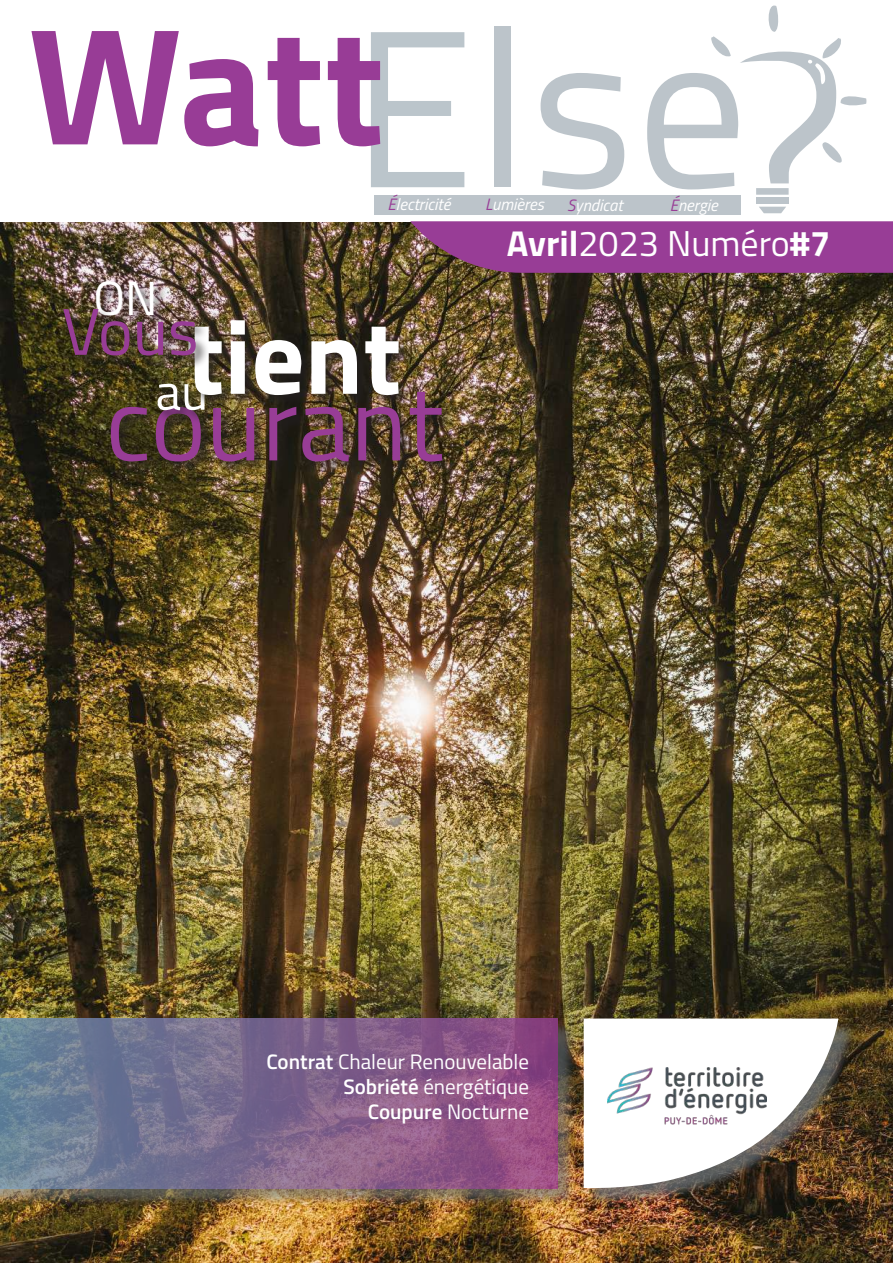
<style>
.page{position:relative;width:893px;height:1263px;background:#fff}
.page>*{position:absolute;margin:0;border:0;box-sizing:border-box;transform-origin:0 0}
.t1{font:700 166.65px "Titillium";color:#983c96}
.t2{font:105px "Titillium";color:#983d96}
.t3{font:700 105px "Titillium";color:#fff}
.t4{font:66px "Titillium";color:#983d96}
.t5{font:48px "Titillium";color:#fff}
.t6{font:36px "Titillium";color:#fff}
.t7{font:21px/25.2px "Titillium";color:#fff;text-align:right}
.t8{font:italic 16.5px "Titillium";color:#fff}
.s1{color:#983d96}
.s2{font-weight:700}
.s3{font-weight:600}
</style>
<div class="page">
<img style="left:0;top:222px;width:893px;height:1041px">
<div style="left:0;top:1021px;width:576px;height:185px;background:#6a7278;opacity:.75"></div>
<svg style="left:0;top:1018px;width:558px;height:170px;background:#7e678d"></svg>
<svg style="left:371px;top:32px;width:93px;height:155px"></svg>
<div style="left:494px;top:26px;width:17px;height:161px;background:#bcc4ca"></div>
<svg style="left:541px;top:73px;width:83px;height:116px"></svg>
<svg style="left:647px;top:5px;width:219px;height:190px"></svg>
<div style="left:756px;top:197px;width:32px;height:7px;background:#bcc4ca"></div>
<svg style="left:759px;top:207px;width:27px;height:6px"></svg>
<div style="left:374px;top:196px;width:367px;height:19px;background:#bcc4ca"></div>
<svg style="left:410px;top:221px;width:483px;height:52px;background:#95408f"></svg>
<div style="left:586px;top:1021px;width:270px;height:185px;background:#6a7278;opacity:.75"></div>
<svg style="left:584px;top:1018px;width:254px;height:171px"></svg>
<img style="left:607px;top:1067px;width:159px;height:58px">
<div style="left:94px;top:279px;width:74px;height:50px;background:#231f20;opacity:.75"></div>
<div style="left:109px;top:390px;width:347px;height:86px;background:#231f20;opacity:.75"></div>
<div style="left:155px;top:381px;width:64px;height:43px;background:#231f20;opacity:.75"></div>
<div style="left:187px;top:318px;width:225px;height:91px;background:#231f20;opacity:.75"></div>
<div style="left:62px;top:308px;width:147px;height:62px;background:#231f20;opacity:.75"></div>
<h1 class="t1" style="left:28px;top:-41px;width:357px">Watt</h1>
<p class="t8" style="left:387px;top:192px;width:64px"><span class="s1">É</span>lectricité</p>
<p class="t8" style="left:485px;top:192px;width:60px"><span class="s1">L</span>umières</p>
<p class="t8" style="left:567px;top:193px;width:57px"><span class="s1">S</span>yndicat</p>
<p class="t8" style="left:670px;top:193px;width:50px"><span class="s1">É</span>nergie</p>
<h3 class="t6" style="left:507px;top:217px;width:325px"><span class="s2">Avril</span>2023 Numéro<span class="s2">#7</span></h3>
<h3 class="t5" style="left:94px;top:263px;width:66px">ON</h3>
<h3 class="t4" style="left:62px;top:283px;width:138px">Vous</h3>
<h2 class="t3" style="left:156px;top:277px;width:247px"><sub>au</sub>tient</h2>
<h2 class="t2" style="left:105px;top:347px;width:340px">courant</h2>
<p class="t7" style="left:266px;top:1048px;width:264px"><span class="s3">Contrat</span> Chaleur Renouvelable<br><span class="s3">Sobriété</span> énergétique<br><span class="s3">Coupure</span> Nocturne</p>
</div>
